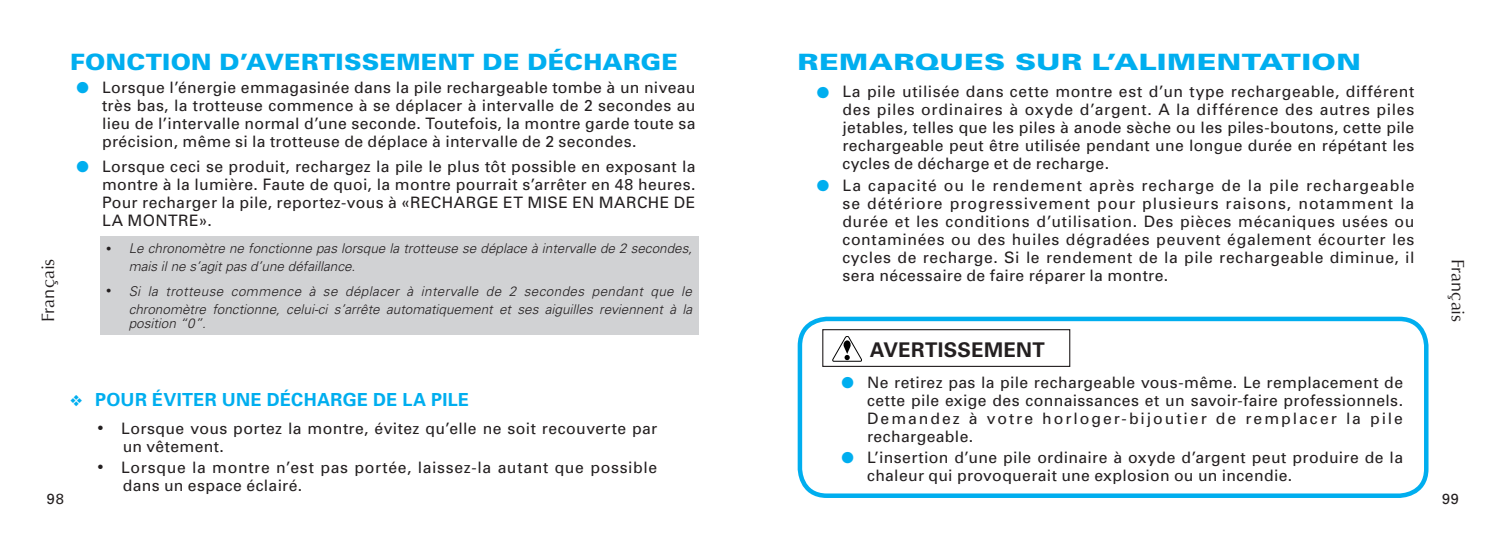
<style>
.page{position:relative;width:1506px;height:549px;background:#fff}
.page>*{position:absolute;margin:0;border:0;box-sizing:border-box;transform-origin:0 0}
.t1{font:900 22.5px "Univers";letter-spacing:.015em;color:#00aeef;scale:1.08 1}
.t2{font:900 22.5px "Univers";letter-spacing:.015em;color:#00aeef;scale:1.3 1}
.t3{font:700 20.25px "Univers";letter-spacing:.015em;color:#231f20}
.t4{font:700 18px "Univers";letter-spacing:.02em;color:#00aeef}
.t5{font:18px "Optima";color:#231f20}
.t6{font:15.75px/18px "Univers";letter-spacing:.025em;color:#231f20;text-align:justify}
.t7{font:14.62px "Univers";color:#231f20}
.t8{font:italic 300 13.5px/18px "Univers";color:#231f20}
.s1{color:#00aeef}
.s2{font-family:"Times";font-weight:400;font-style:normal}
.s3{font-family:"Times"}
</style>
<div class="page">
<div style="left:100px;top:236px;width:598px;height:99px;background:#d1d2d4"></div>
<div style="left:797px;top:316px;width:631px;height:182px;border:4px solid #00aeef;border-radius:27px"></div>
<svg style="left:832px;top:336px;width:29px;height:25px"></svg>
<div style="left:822px;top:329px;width:248px;height:38px;border:1px solid #231f20"></div>
<h1 class="t1" style="left:70px;top:48px;width:564px">FONCTION D’AVERTISSEMENT DE DÉCHARGE</h1>
<p class="t6" style="left:102px;top:78px;width:595px;text-indent:-26px"><span class="s1">●</span> Lorsque l’énergie emmagasinée dans la pile rechargeable tombe à un niveau très bas, la trotteuse commence à se déplacer à intervalle de 2 secondes au lieu de l’intervalle normal d’une seconde. Toutefois, la montre garde toute sa précision, même si la trotteuse de déplace à intervalle de 2 secondes.</p>
<p class="t6" style="left:102px;top:158px;width:595px;text-indent:-26px"><span class="s1">●</span> Lorsque ceci se produit, rechargez la pile le plus tôt possible en exposant la montre à la lumière. Faute de quoi, la montre pourrait s’arrêter en 48 heures.<br>Pour recharger la pile, reportez-vous à «RECHARGE ET MISE EN MARCHE DE LA MONTRE».</p>
<h1 class="t2" style="left:797px;top:48px;width:435px">REMARQUES SUR L’ALIMENTATION</h1>
<p class="t6" style="left:842px;top:83px;width:573px;text-indent:-26px"><span class="s1">●</span> La pile utilisée dans cette montre est d’un type rechargeable, différent des piles ordinaires à oxyde d’argent. A la différence des autres piles jetables, telles que les piles à anode sèche ou les piles-boutons, cette pile rechargeable peut être utilisée pendant une longue durée en répétant les cycles de décharge et de recharge.</p>
<p class="t6" style="left:842px;top:176px;width:573px;text-indent:-26px"><span class="s1">●</span> La capacité ou le rendement après recharge de la pile rechargeable se détériore progressivement pour plusieurs raisons, notamment la durée et les conditions d’utilisation. Des pièces mécaniques usées ou contaminées ou des huiles dégradées peuvent également écourter les cycles de recharge. Si le rendement de la pile rechargeable diminue, il sera nécessaire de faire réparer la montre.</p>
<p class="t8" style="left:129px;top:239px;width:565px;text-indent:-22px"><span class="s2">•</span> Le chronomètre ne fonctionne pas lorsque la trotteuse se déplace à intervalle de 2 secondes, mais il ne s’agit pas d’une défaillance.</p>
<p class="t8" style="left:106px;top:282px;width:587px;text-align:right"><span class="s2">•</span> Si la trotteuse commence à se déplacer à intervalle de 2 secondes pendant que le chronomètre fonctionne, celui-ci s’arrête automatiquement et ses aiguilles reviennent à la</p>
<p class="t8" style="left:129px;top:314px;width:79px">position “0”.</p>
<p class="t5" style="left:37px;top:322px;width:65px;rotate:-90deg">Français</p>
<p class="t5" style="left:1468px;top:258px;width:65px;rotate:90deg">Français</p>
<p class="t3" style="left:869px;top:337px;width:176px">AVERTISSEMENT</p>
<p class="t6" style="left:867px;top:373px;width:537px;text-indent:-26px"><span class="s1">●</span> Ne retirez pas la pile rechargeable vous-même. Le remplacement de cette pile exige des connaissances et un savoir-faire professionnels.<br>Demandez à votre horloger-bijoutier de remplacer la pile rechargeable.</p>
<p class="t6" style="left:867px;top:448px;width:537px;text-indent:-26px"><span class="s1">●</span> L’insertion d’une pile ordinaire à oxyde d’argent peut produire de la chaleur qui provoquerait une explosion ou un incendie.</p>
<p class="t4" style="left:70px;top:389px;width:400px">❖ POUR ÉVITER UNE DÉCHARGE DE LA PILE</p>
<p class="t6" style="left:123px;top:419px;width:536px;text-indent:-25px"><span class="s3">•</span> Lorsque vous portez la montre, évitez qu’elle ne soit recouverte par un vêtement.</p>
<p class="t6" style="left:123px;top:458px;width:536px;text-indent:-25px"><span class="s3">•</span> Lorsque la montre n’est pas portée, laissez-la autant que possible dans un espace éclairé.</p>
<p class="t7" style="left:47px;top:490px;width:18px">98</p>
<p class="t7" style="left:1441px;top:490px;width:18px">99</p>
</div>
